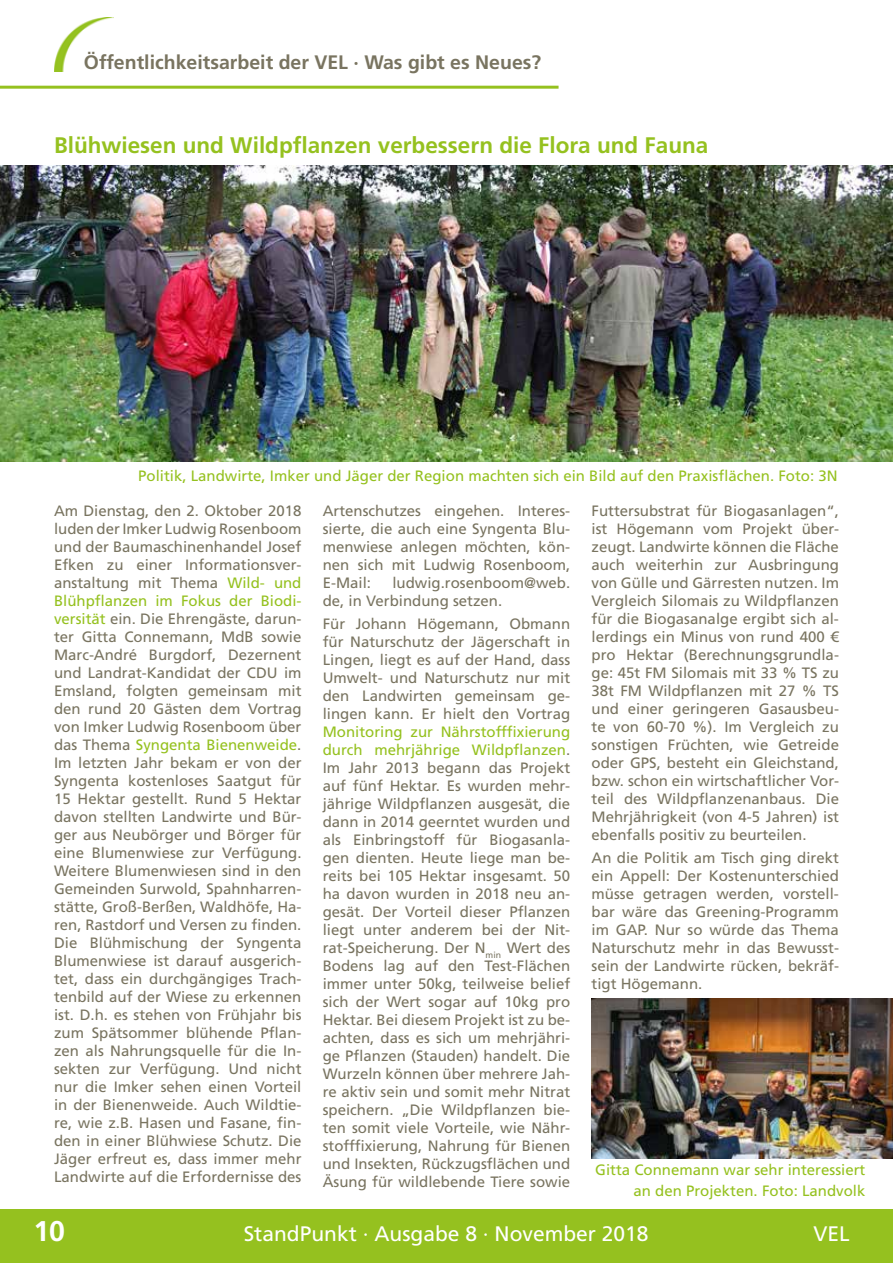
<style>
.page{position:relative;width:893px;height:1263px;background:#fff}
.page>*{position:absolute;margin:0;border:0;box-sizing:border-box;transform-origin:0 0}
.t1{font:700 28.5px "Frutiger LT Std";color:#fff}
.t2{font:700 22.5px "Frutiger LT Std";color:#95c11f}
.t3{font:21px "Frutiger LT Std";color:#fff}
.t4{font:700 19.5px "Frutiger LT Std";color:#797460}
.t5{font:15px/18px "Frutiger LT Std";color:#797460;text-align:justify}
.t6{font:15px/21px "Frutiger LT Std";color:#95c11f;text-align:right}
.s1{color:#95c11f}
</style>
<div class="page">
<div style="left:0;top:1209px;width:893px;height:54px;background:#95c11f"></div>
<img style="left:54px;top:17px;width:60px;height:55px">
<hr style="left:0;top:86px;width:559px;height:3px;background:#95c11f">
<img style="left:0;top:166px;width:893px;height:295px">
<img style="left:591px;top:998px;width:301px;height:161px">
<h3 class="t4" style="left:84px;top:50px;width:459px">Öffentlichkeitsarbeit der VEL · Was gibt es Neues?</h3>
<h2 class="t2" style="left:54px;top:132px;width:656px">Blühwiesen und Wildpflanzen verbessern die Flora und Fauna</h2>
<p class="t6" style="left:138px;top:465px;width:701px">Politik, Landwirte, Imker und Jäger der Region machten sich ein Bild auf den Praxisflächen. Foto: 3N</p>
<p class="t5" style="left:54px;top:502px;width:249px">Am Dienstag, den 2. Oktober 2018 luden der Imker Ludwig Rosenboom und der Baumaschinenhandel Josef Efken zu einer Informationsver&shy;anstaltung mit Thema <span class="s1">Wild- und Blühpflanzen im Fokus der Biodi&shy;versität</span> ein. Die Ehrengäste, darun&shy;ter Gitta Connemann, MdB sowie Marc-André Burgdorf, Dezernent und Landrat-Kandidat der CDU im Emsland, folgten gemeinsam mit den rund 20 Gästen dem Vortrag von Imker Ludwig Rosenboom über das Thema <span class="s1">Syngenta Bienenweide</span>.<br>Im letzten Jahr bekam er von der Syngenta kostenloses Saatgut für 15 Hektar gestellt. Rund 5 Hektar davon stellten Landwirte und Bür&shy;ger aus Neubörger und Börger für eine Blumenwiese zur Verfügung.<br>Weitere Blumenwiesen sind in den Gemeinden Surwold, Spahnharren&shy;stätte, Groß-Berßen, Waldhöfe, Ha&shy;ren, Rastdorf und Versen zu finden.<br>Die Blühmischung der Syngenta Blumenwiese ist darauf ausgerich&shy;tet, dass ein durchgängiges Trach&shy;tenbild auf der Wiese zu erkennen ist. D.h. es stehen von Frühjahr bis zum Spätsommer blühende Pflan&shy;zen als Nahrungsquelle für die In&shy;sekten zur Verfügung. Und nicht nur die Imker sehen einen Vorteil in der Bienenweide. Auch Wildtie&shy;re, wie z.B. Hasen und Fasane, fin&shy;den in einer Blühwiese Schutz. Die Jäger erfreut es, dass immer mehr Landwirte auf die Erfordernisse des</p>
<p class="t5" style="left:323px;top:502px;width:249px">Artenschutzes eingehen. Interes&shy;sierte, die auch eine Syngenta Blu&shy;menwiese anlegen möchten, kön&shy;nen sich mit Ludwig Rosenboom, E-Mail:</p>
<p class="t5" style="left:323px;top:574px;width:249px;text-indent:70px">ludwig.rosenboom@web. de, in Verbindung setzen.</p>
<p class="t5" style="left:323px;top:614px;width:249px">Für Johann Högemann, Obmann für Naturschutz der Jägerschaft in Lingen, liegt es auf der Hand, dass Umwelt- und Naturschutz nur mit den Landwirten gemeinsam ge&shy;lingen kann. Er hielt den Vortrag</p>
<p class="t5" style="left:323px;top:722px;width:249px"><span class="s1">Monitoring zur Nährstofffixierung durch mehrjährige Wildpflanzen</span>.<br>Im Jahr 2013 begann das Projekt auf fünf Hektar. Es wurden mehr&shy;jährige Wildpflanzen ausgesät, die dann in 2014 geerntet wurden und als Einbringstoff für Biogasanla&shy;gen dienten. Heute liege man be&shy;reits bei 105 Hektar insgesamt. 50 ha davon wurden in 2018 neu an&shy;gesät. Der Vorteil dieser Pflanzen liegt unter anderem bei der Nit&shy;rat-Speicherung. Der N<sub>min</sub> Wert des Bodens lag auf den Test-Flächen immer unter 50kg, teilweise belief sich der Wert sogar auf 10kg pro Hektar. Bei diesem Projekt ist zu be&shy;achten, dass es sich um mehrjähri&shy;ge Pflanzen (Stauden) handelt. Die Wurzeln können über mehrere Jah&shy;re aktiv sein und somit mehr Nitrat speichern. „Die Wildpflanzen bie&shy;ten somit viele Vorteile, wie Nähr&shy;stofffixierung, Nahrung für Bienen und Insekten, Rückzugsflächen und Äsung für wildlebende Tiere sowie</p>
<p class="t5" style="left:591px;top:502px;width:249px">Futtersubstrat für Biogasanlagen“, ist Högemann vom Projekt über&shy;zeugt. Landwirte können die Fläche auch weiterhin zur Ausbringung von Gülle und Gärresten nutzen. Im Vergleich Silomais zu Wildpflanzen für die Biogasanalge ergibt sich al&shy;lerdings ein Minus von rund 400 € pro Hektar (Berechnungsgrundla&shy;ge: 45t FM Silomais mit 33 % TS zu 38t FM Wildpflanzen mit 27 % TS und einer geringeren Gasausbeu&shy;te von 60-70 %). Im Vergleich zu sonstigen Früchten, wie Getreide oder GPS, besteht ein Gleichstand, bzw. schon ein wirtschaftlicher Vor&shy;teil des Wildpflanzenanbaus. Die Mehrjährigkeit (von 4-5 Jahren) ist ebenfalls positiv zu beurteilen.</p>
<p class="t5" style="left:591px;top:848px;width:249px">An die Politik am Tisch ging direkt ein Appell: Der Kostenunterschied müsse getragen werden, vorstell&shy;bar wäre das Greening-Programm im GAP. Nur so würde das Thema Naturschutz mehr in das Bewusst&shy;sein der Landwirte rücken, bekräf&shy;tigt Högemann.</p>
<p class="t6" style="left:595px;top:1160px;width:272px">Gitta Connemann war sehr interessiert an den Projekten. Foto: Landvolk</p>
<h1 class="t1" style="left:33px;top:1214px;width:33px">10</h1>
<h3 class="t3" style="left:244px;top:1221px;width:406px">StandPunkt · Ausgabe 8 · November 2018</h3>
<h3 class="t3" style="left:813px;top:1221px;width:38px">VEL</h3>
</div>
